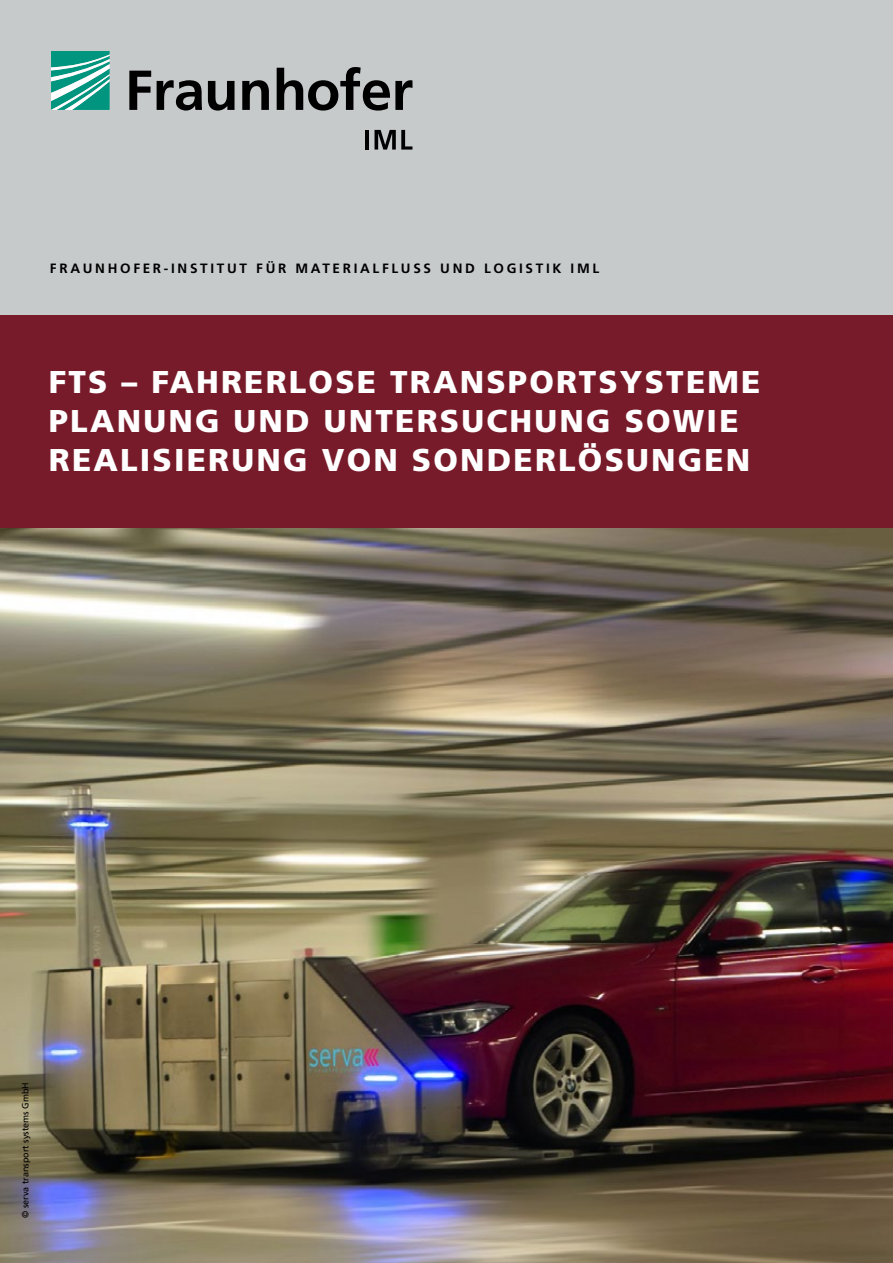
<style>
.page{position:relative;width:893px;height:1263px;background:#fff}
.page>*{position:absolute;margin:0;border:0;box-sizing:border-box;transform-origin:0 0}
._00_Titel{font:900 31.5px/39px "Frutiger LT Com";letter-spacing:.07em;color:#fff}
._10_Institutsname{font:700 13.5px "Frutiger LT Com";letter-spacing:.2em;color:#000}
.t1{font:9px "Frutiger LT Com";color:#000}
</style>
<div class="page">
<img style="left:0;top:528px;width:893px;height:735px">
<div style="left:0;top:0;width:893px;height:315px;background:#c7cacb"></div>
<div style="left:0;top:315px;width:893px;height:213px;background:#771b2a"></div>
<svg style="left:51px;top:51px;width:59px;height:59px;background:#4bb3a3"></svg>
<svg style="left:129px;top:67px;width:283px;height:44px"></svg>
<hr style="left:366px;top:130px;width:3px;height:20px;background:#000">
<svg style="left:375px;top:130px;width:37px;height:20px"></svg>
<p class="_10_Institutsname" style="left:50px;top:260px;width:551px">FRAUNHOFER-INSTITUT FÜR MATERIALFLUSS UND LOGISTIK IML</p>
<p class="_00_Titel" style="left:49px;top:362px;width:713px">FTS – FAHRERLOSE TRANSPORTSYSTEME</p>
<p class="_00_Titel" style="left:49px;top:401px;width:703px">PLANUNG UND UNTERSUCHUNG SOWIE<br>REALISIERUNG VON SONDERLÖSUNGEN</p>
<p class="t1" style="left:20px;top:1218px;width:137px;rotate:-90deg">© serva transport systems GmbH</p>
</div>
